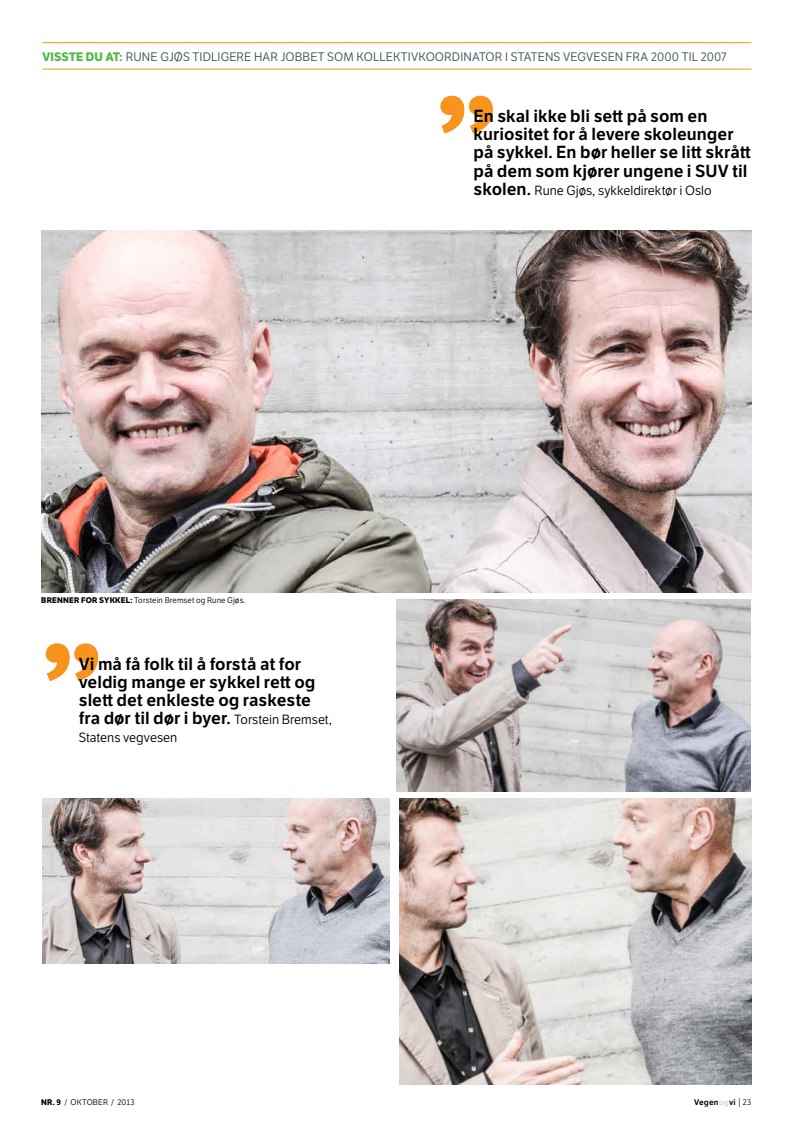
<style>
.page{position:relative;width:794px;height:1134px;background:#fff}
.page>*{position:absolute;margin:0;border:0;box-sizing:border-box;transform-origin:0 0}
.t1{font:700 145.4px "LFT Etica";color:#f7941e}
.t2{font:600 17px/18.2px "LFT Etica";color:#000}
.t3{font:13px "LFT Etica";letter-spacing:-.005em;color:#000}
.t4{font:12px "LFT Etica";letter-spacing:.015em;color:#3d505a}
.t5{font:8px "LFT Etica";letter-spacing:.02em;color:#000}
.t6{font:600 8px "LFT Etica";letter-spacing:.02em;color:#000}
.t7{font:700 8px "LFT Etica";color:#000}
.s1{font-weight:700;color:#50b848}
.s2{font-weight:600;font-size:17px}
.s3{font-weight:700}
.s4{font-weight:400;font-size:13px}
.s5{color:#d1d3d4}
.s6{font-weight:400;font-size:9.6px}
.s7{font-weight:400}
</style>
<div class="page">
<img style="left:41px;top:231px;width:710px;height:361px">
<img style="left:43px;top:799px;width:347px;height:165px">
<img style="left:399px;top:799px;width:352px;height:285px">
<hr style="left:43px;top:69px;width:708px;height:1px;background:#f7941e">
<hr style="left:43px;top:42px;width:708px;height:1px;background:#f7941e">
<img style="left:396px;top:600px;width:355px;height:191px">
<p class="t4" style="left:42px;top:50px;width:685px"><span class="s1">VISSTE DU AT:</span> run e gjøs tid li gere har jobbet som kollektivkoordinator i statens vegvesen fra 2000 ti l 2007</p>
<h1 class="t1" style="left:436px;top:61px;width:63px">”</h1>
<p class="t2" style="left:473px;top:107px;width:279px">En skal ikke bli sett på som en kuriositet for å levere skoleunger på sykkel. En bør heller se litt skrått på dem som kjører ungene i SUV til</p>
<p class="t3" style="left:473px;top:183px;width:239px"><span class="s2">skolen.</span> Rune Gjøs, sykkeldirektør i Oslo</p>
<p class="t7" style="left:41px;top:595px;width:6px">BRE</p>
<p class="t5" style="left:57px;top:595px;width:190px"><span class="s3">NNER FOR SYKKEL:</span> Torstein Bremset og Rune Gjøs.</p>
<h1 class="t1" style="left:41px;top:608px;width:63px">”</h1>
<p class="t2" style="left:79px;top:655px;width:255px">Vi må få folk til å forstå at for veldig mange er sykkel rett og slett det enkleste og raskeste fra dør til dør i byer. <span class="s4">Torstein Bremset,</span></p>
<p class="t3" style="left:79px;top:730px;width:100px">Statens vegvesen</p>
<p class="t5" style="left:41px;top:1097px;width:95px"><span class="s3">NR. 9</span> / oktober / 2013</p>
<p class="t6" style="left:694px;top:1097px;width:59px">Vegen<span class="s5">og</span>vi <span class="s6">|</span> <span class="s7">23</span></p>
</div>
